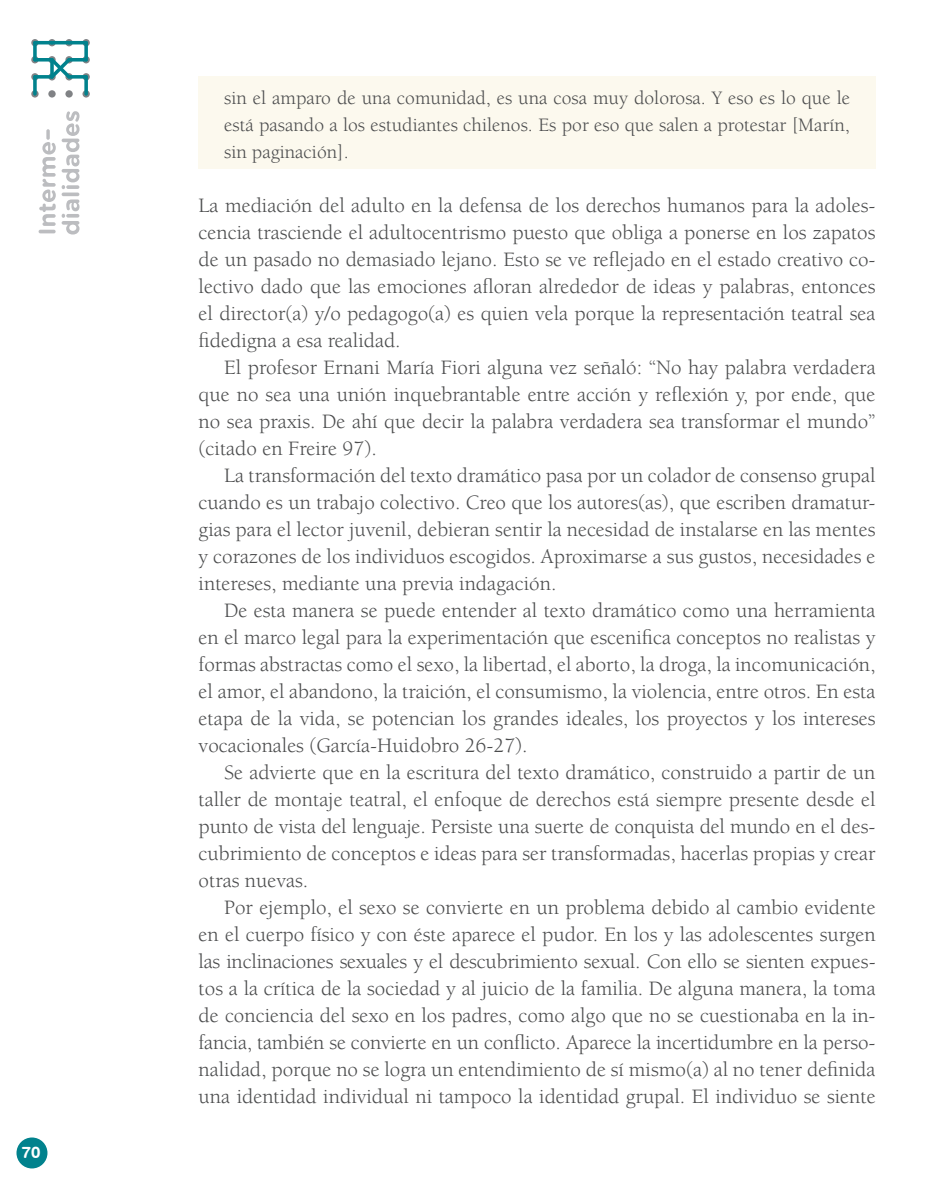
<style>
.page{position:relative;width:936px;height:1191px;background:#fff}
.page>*{position:absolute;margin:0;border:0;box-sizing:border-box;transform-origin:0 0}
.TXT{font:21px/27px "Berkeley Std";color:#4b4c4d;text-align:justify}
.TXT_1er{font:21px/27px "Berkeley Std";color:#4b4c4d;text-align:justify}
.bando{font:19.5px/27px "Berkeley Std";color:#4b4c4d;text-align:justify}
.t1{font:16.5px "Swiss 721 BT Bold Rounded";color:#fff}
</style>
<div class="page">
<svg style="left:62px;top:199px;width:17px;height:35px"></svg>
<svg style="left:62px;top:192px;width:17px;height:4px"></svg>
<svg style="left:62px;top:111px;width:18px;height:78px"></svg>
<hr style="left:39px;top:230px;width:17px;height:3px;background:#bcbdc0;border-radius:2px">
<svg style="left:39px;top:142px;width:17px;height:84px"></svg>
<svg style="left:46px;top:129px;width:4px;height:11px"></svg>
<svg style="left:31px;top:39px;width:8px;height:7px"></svg>
<svg style="left:31px;top:56px;width:8px;height:7px"></svg>
<svg style="left:31px;top:73px;width:8px;height:7px"></svg>
<svg style="left:31px;top:90px;width:8px;height:8px"></svg>
<svg style="left:65px;top:39px;width:8px;height:7px"></svg>
<div style="left:65px;top:73px;width:8px;height:7px;background:#999b9d;border-radius:50%"></div>
<div style="left:65px;top:90px;width:8px;height:8px;background:#808285;border-radius:50%"></div>
<svg style="left:82px;top:39px;width:8px;height:7px"></svg>
<svg style="left:82px;top:56px;width:8px;height:7px"></svg>
<svg style="left:82px;top:73px;width:8px;height:7px"></svg>
<svg style="left:82px;top:90px;width:8px;height:8px"></svg>
<svg style="left:48px;top:39px;width:8px;height:7px"></svg>
<div style="left:48px;top:73px;width:8px;height:7px;background:#a1a3a5;border-radius:50%"></div>
<div style="left:48px;top:90px;width:8px;height:8px;background:#808285;border-radius:50%"></div>
<svg style="left:53px;top:58px;width:18px;height:21px"></svg>
<svg style="left:33px;top:75px;width:4px;height:21px"></svg>
<svg style="left:33px;top:41px;width:4px;height:21px"></svg>
<svg style="left:50px;top:58px;width:4px;height:21px"></svg>
<svg style="left:84px;top:41px;width:4px;height:21px"></svg>
<svg style="left:84px;top:75px;width:4px;height:21px"></svg>
<hr style="left:33px;top:41px;width:21px;height:3px;background:#01828d;border-radius:2px">
<hr style="left:50px;top:41px;width:21px;height:3px;background:#01828d;border-radius:2px">
<hr style="left:67px;top:41px;width:21px;height:3px;background:#01828d;border-radius:2px">
<svg style="left:33px;top:58px;width:21px;height:4px"></svg>
<svg style="left:67px;top:58px;width:21px;height:4px"></svg>
<svg style="left:33px;top:75px;width:21px;height:4px"></svg>
<svg style="left:67px;top:75px;width:21px;height:4px"></svg>
<div style="left:16px;top:1137px;width:31px;height:31px;background:#01828d;border-radius:50%"></div>
<div style="left:199px;top:77px;width:676px;height:92px;background:#fcf9ee"></div>
<p class="t1" style="left:22px;top:1142px;width:20px">70</p>
<p class="bando" style="left:224px;top:84px;width:627px">sin el amparo de una comunidad, es una cosa muy dolorosa. Y eso es lo que le está pasando a los estudiantes chilenos. Es por eso que salen a protestar [Marín, sin paginación].</p>
<p class="TXT_1er" style="left:199px;top:192px;width:678px">La mediación del adulto en la defensa de los derechos humanos para la adoles&shy;cencia trasciende el adultocentrismo puesto que obliga a ponerse en los zapatos de un pasado no demasiado lejano. Esto se ve reflejado en el estado creativo co&shy;lectivo dado que las emociones afloran alrededor de ideas y palabras, entonces el director(a) y/o pedagogo(a) es quien vela porque la representación teatral sea fidedigna a esa realidad.</p>
<p class="TXT" style="left:199px;top:354px;width:678px;text-indent:26px">El profesor Ernani María Fiori alguna vez señaló: “No hay palabra verdadera que no sea una unión inquebrantable entre acción y reflexión y, por ende, que no sea praxis. De ahí que decir la palabra verdadera sea transformar el mundo” (citado en Freire 97).</p>
<p class="TXT" style="left:199px;top:462px;width:678px;text-indent:26px">La transformación del texto dramático pasa por un colador de consenso grupal cuando es un trabajo colectivo. Creo que los autores(as), que escriben dramatur&shy;gias para el lector juvenil, debieran sentir la necesidad de instalarse en las mentes y corazones de los individuos escogidos. Aproximarse a sus gustos, necesidades e intereses, mediante una previa indagación.</p>
<p class="TXT" style="left:199px;top:597px;width:678px;text-indent:26px">De esta manera se puede entender al texto dramático como una herramienta en el marco legal para la experimentación que escenifica conceptos no realistas y formas abstractas como el sexo, la libertad, el aborto, la droga, la incomunicación, el amor, el abandono, la traición, el consumismo, la violencia, entre otros. En esta etapa de la vida, se potencian los grandes ideales, los proyectos y los intereses vocacionales (García-Huidobro 26-27).</p>
<p class="TXT" style="left:199px;top:759px;width:678px;text-indent:26px">Se advierte que en la escritura del texto dramático, construido a partir de un taller de montaje teatral, el enfoque de derechos está siempre presente desde el punto de vista del lenguaje. Persiste una suerte de conquista del mundo en el des&shy;cubrimiento de conceptos e ideas para ser transformadas, hacerlas propias y crear otras nuevas.</p>
<p class="TXT" style="left:199px;top:894px;width:678px;text-indent:26px">Por ejemplo, el sexo se convierte en un problema debido al cambio evidente en el cuerpo físico y con éste aparece el pudor. En los y las adolescentes surgen las inclinaciones sexuales y el descubrimiento sexual. Con ello se sienten expues&shy;tos a la crítica de la sociedad y al juicio de la familia. De alguna manera, la toma de conciencia del sexo en los padres, como algo que no se cuestionaba en la in&shy;fancia, también se convierte en un conflicto. Aparece la incertidumbre en la perso&shy;nalidad, porque no se logra un entendimiento de sí mismo(a) al no tener definida una identidad individual ni tampoco la identidad grupal. El individuo se siente</p>
</div>
